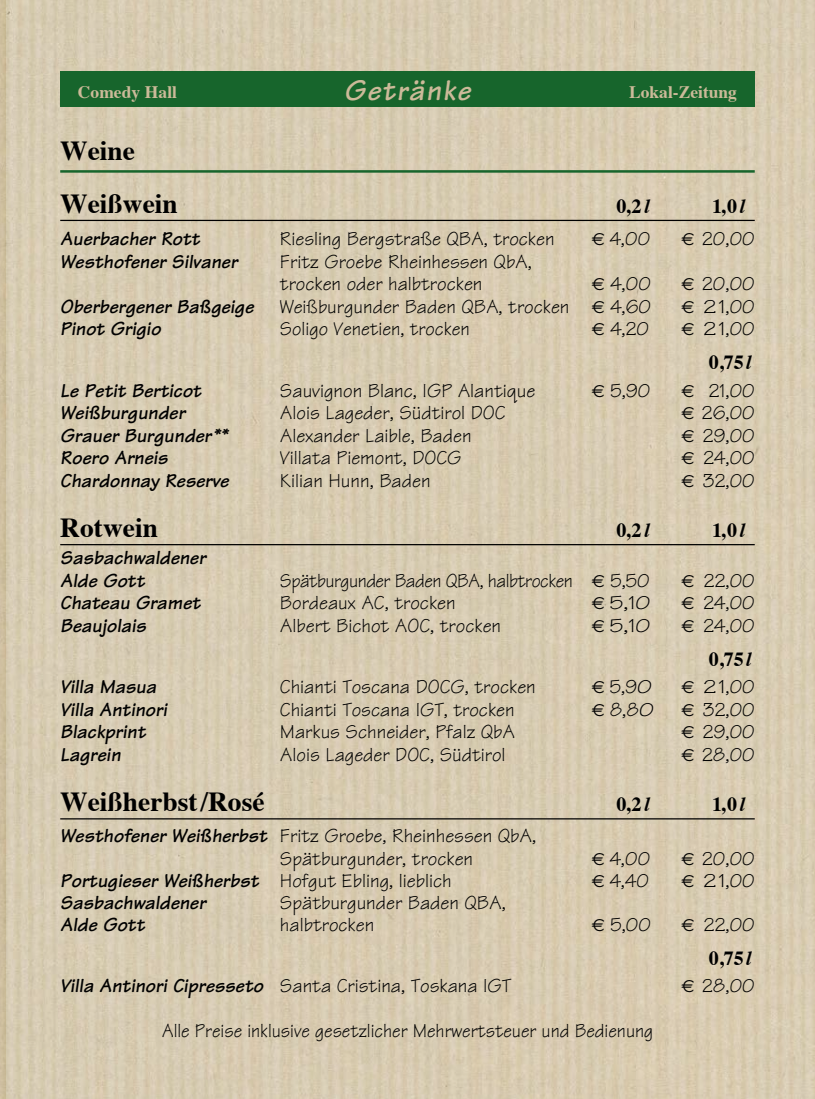
<style>
.page{position:relative;width:815px;height:1099px;background:#fff}
.page>*{position:absolute;margin:0;border:0;box-sizing:border-box;transform-origin:0 0}
.t1{font:italic 700 30px "Tekton";letter-spacing:.05em;color:#ccba99}
.t2{font:700 27.5px "Times";color:#000}
.t3{font:20px/22.5px "Tekton";color:#000}
.t4{font:italic 700 20px "Tekton";color:#000}
.t5{font:20px "Tekton";color:#000;scale:.95 1}
.t6{font:700 20px "Times";color:#000}
.t7{font:20px "Tekton";letter-spacing:-.025em;color:#000;scale:.95 1}
.t8{font:20px "Tekton";color:#000;scale:1.2 1}
.t9{font:700 17.5px "Times";color:#ccba99}
.s1{font-style:italic}
.s2{font-family:"Euro Sans";font-size:17.5px}
.s3{font-weight:700;font-style:italic}
.s4{font-weight:400;font-style:normal}
</style>
<div class="page">
<img style="left:0;top:0;width:815px;height:1098px">
<hr style="left:60px;top:170px;width:695px;height:3px;background:#17652c">
<hr style="left:60px;top:220px;width:695px;height:1px;background:#000">
<hr style="left:60px;top:544px;width:695px;height:1px;background:#000">
<hr style="left:60px;top:818px;width:695px;height:1px;background:#000">
<div style="left:60px;top:71px;width:695px;height:35px;background:#17652c"></div>
<p class="t9" style="left:78px;top:75px;width:101px">Comedy Hall</p>
<p class="t1" style="left:344px;top:71px;width:128px">Getränke</p>
<p class="t9" style="left:629px;top:75px;width:109px">Lokal-Zeitung</p>
<p class="t2" style="left:60px;top:124px;width:76px">Weine</p>
<p class="t2" style="left:60px;top:177px;width:119px">Weißwein</p>
<p class="t6" style="left:617px;top:187px;width:35px">0,2<span class="s1">l</span></p>
<p class="t6" style="left:712px;top:187px;width:34px">1,0<span class="s1">l</span></p>
<p class="t4" style="left:60px;top:226px;width:141px">Auerbacher Rott</p>
<p class="t3" style="left:280px;top:228px;width:276px">Riesling Bergstraße QBA, trocken</p>
<p class="t3" style="left:592px;top:228px;width:60px"><span class="s2">E</span> 4,00</p>
<p class="t3" style="left:681px;top:228px;width:75px"><span class="s2">E</span> 20,00</p>
<p class="t4" style="left:60px;top:249px;width:179px">Westhofener Silvaner</p>
<p class="t3" style="left:280px;top:250px;width:254px">Fritz Groebe Rheinhessen QbA, trocken oder halbtrocken</p>
<p class="t3" style="left:592px;top:273px;width:61px"><span class="s2">E</span> 4,00</p>
<p class="t3" style="left:681px;top:273px;width:75px"><span class="s2">E</span> 20,00</p>
<p class="t4" style="left:60px;top:294px;width:195px">Oberbergener Baßgeige</p>
<p class="t3" style="left:280px;top:295px;width:373px">Weißburgunder Baden QBA, trocken <span class="s2">E</span> 4,60</p>
<p class="t8" style="left:681px;top:294px;width:63px"><span class="s2">E</span> 21,00</p>
<p class="t4" style="left:60px;top:316px;width:102px">Pinot Grigio</p>
<p class="t3" style="left:280px;top:318px;width:192px">Soligo Venetien, trocken</p>
<p class="t3" style="left:592px;top:318px;width:59px"><span class="s2">E</span> 4,20</p>
<p class="t8" style="left:681px;top:316px;width:63px"><span class="s2">E</span> 21,00</p>
<p class="t6" style="left:709px;top:343px;width:44px">0,75<span class="s1">l</span></p>
<p class="t4" style="left:60px;top:377px;width:143px">Le Petit Berticot</p>
<p class="t3" style="left:280px;top:379px;width:257px">Sauvignon Blanc, IGP Alantique</p>
<p class="t3" style="left:592px;top:379px;width:60px"><span class="s2">E</span> 5,90</p>
<p class="t3" style="left:681px;top:379px;width:75px"><span class="s2">E</span> 21,00</p>
<p class="t4" style="left:60px;top:400px;width:127px">Weißburgunder</p>
<p class="t3" style="left:280px;top:401px;width:227px">Alois Lageder, Südtirol DOC</p>
<p class="t3" style="left:681px;top:401px;width:75px"><span class="s2">E</span> 26,00</p>
<p class="t4" style="left:60px;top:422px;width:170px">Grauer Burgunder**</p>
<p class="t3" style="left:280px;top:424px;width:193px">Alexander Laible, Baden</p>
<p class="t3" style="left:681px;top:424px;width:75px"><span class="s2">E</span> 29,00</p>
<p class="t4" style="left:60px;top:445px;width:109px">Roero Arneis</p>
<p class="t3" style="left:280px;top:446px;width:183px">Villata Piemont, DOCG</p>
<p class="t3" style="left:681px;top:446px;width:75px"><span class="s2">E</span> 24,00</p>
<p class="t4" style="left:60px;top:467px;width:170px">Chardonnay Reserve</p>
<p class="t3" style="left:280px;top:469px;width:152px">Kilian Hunn, Baden</p>
<p class="t3" style="left:681px;top:469px;width:75px"><span class="s2">E</span> 32,00</p>
<p class="t2" style="left:60px;top:501px;width:99px">Rotwein</p>
<p class="t6" style="left:617px;top:511px;width:35px">0,2<span class="s1">l</span></p>
<p class="t6" style="left:712px;top:511px;width:34px">1,0<span class="s1">l</span></p>
<p class="t4" style="left:60px;top:545px;width:147px">Sasbachwaldener</p>
<p class="t4" style="left:60px;top:568px;width:86px">Alde Gott</p>
<p class="t7" style="left:280px;top:568px;width:391px">Spätburgunder Baden QBA, halbtrocken <span class="s2">E</span> 5,50</p>
<p class="t3" style="left:681px;top:569px;width:75px"><span class="s2">E</span> 22,00</p>
<p class="t4" style="left:60px;top:590px;width:142px">Chateau Gramet</p>
<p class="t3" style="left:280px;top:592px;width:177px">Bordeaux AC, trocken</p>
<p class="t8" style="left:592px;top:590px;width:51px"><span class="s2">E</span> 5,10</p>
<p class="t3" style="left:681px;top:592px;width:75px"><span class="s2">E</span> 24,00</p>
<p class="t4" style="left:60px;top:613px;width:88px">Beaujolais</p>
<p class="t3" style="left:280px;top:614px;width:223px">Albert Bichot AOC, trocken</p>
<p class="t8" style="left:592px;top:613px;width:51px"><span class="s2">E</span> 5,10</p>
<p class="t3" style="left:681px;top:614px;width:75px"><span class="s2">E</span> 24,00</p>
<p class="t6" style="left:709px;top:640px;width:44px">0,75<span class="s1">l</span></p>
<p class="t4" style="left:60px;top:674px;width:98px">Villa Masua</p>
<p class="t3" style="left:280px;top:675px;width:257px">Chianti Toscana DOCG, trocken</p>
<p class="t3" style="left:592px;top:675px;width:62px"><span class="s2">E</span> 5,90</p>
<p class="t8" style="left:681px;top:674px;width:63px"><span class="s2">E</span> 21,00</p>
<p class="t4" style="left:60px;top:696px;width:108px">Villa Antinori</p>
<p class="t3" style="left:280px;top:698px;width:236px">Chianti Toscana IGT, trocken</p>
<p class="t3" style="left:592px;top:698px;width:64px"><span class="s2">E</span> 8,80</p>
<p class="t3" style="left:681px;top:698px;width:75px"><span class="s2">E</span> 32,00</p>
<p class="t4" style="left:60px;top:719px;width:87px">Blackprint</p>
<p class="t3" style="left:280px;top:720px;width:237px">Markus Schneider, Pfalz QbA</p>
<p class="t3" style="left:681px;top:720px;width:75px"><span class="s2">E</span> 29,00</p>
<p class="t4" style="left:60px;top:741px;width:62px">Lagrein</p>
<p class="t3" style="left:280px;top:743px;width:227px">Alois Lageder DOC, Südtirol</p>
<p class="t3" style="left:681px;top:743px;width:75px"><span class="s2">E</span> 28,00</p>
<p class="t2" style="left:60px;top:775px;width:206px">Weißherbst/Rosé</p>
<p class="t6" style="left:617px;top:785px;width:35px">0,2<span class="s1">l</span></p>
<p class="t6" style="left:712px;top:785px;width:34px">1,0<span class="s1">l</span></p>
<p class="t3" style="left:60px;top:824px;width:477px"><span class="s3">Westhofener Weißherbst</span> Fritz Groebe, Rheinhessen QbA,</p>
<p class="t3" style="left:280px;top:847px;width:195px">Spätburgunder, trocken</p>
<p class="t3" style="left:592px;top:847px;width:60px"><span class="s2">E</span> 4,00</p>
<p class="t3" style="left:681px;top:847px;width:75px"><span class="s2">E</span> 20,00</p>
<p class="t4" style="left:60px;top:868px;width:393px">Portugieser Weißherbst <span class="s4">Hofgut Ebling, lieblich</span></p>
<p class="t3" style="left:592px;top:869px;width:59px"><span class="s2">E</span> 4,40</p>
<p class="t8" style="left:681px;top:868px;width:63px"><span class="s2">E</span> 21,00</p>
<p class="t4" style="left:60px;top:889px;width:147px">Sasbachwaldener</p>
<p class="t3" style="left:280px;top:891px;width:227px">Spätburgunder Baden QBA,</p>
<p class="t4" style="left:60px;top:912px;width:86px">Alde Gott</p>
<p class="t3" style="left:280px;top:913px;width:96px">halbtrocken</p>
<p class="t3" style="left:592px;top:913px;width:61px"><span class="s2">E</span> 5,00</p>
<p class="t3" style="left:681px;top:913px;width:75px"><span class="s2">E</span> 22,00</p>
<p class="t6" style="left:709px;top:939px;width:44px">0,75<span class="s1">l</span></p>
<p class="t3" style="left:60px;top:974px;width:453px"><span class="s3">Villa Antinori Cipresseto</span> Santa Cristina, Toskana IGT</p>
<p class="t3" style="left:681px;top:974px;width:75px"><span class="s2">E</span> 28,00</p>
<p class="t5" style="left:162px;top:1018px;width:519px">Alle Preise inklusive gesetzlicher Mehrwertsteuer und Bedienung</p>
</div>
